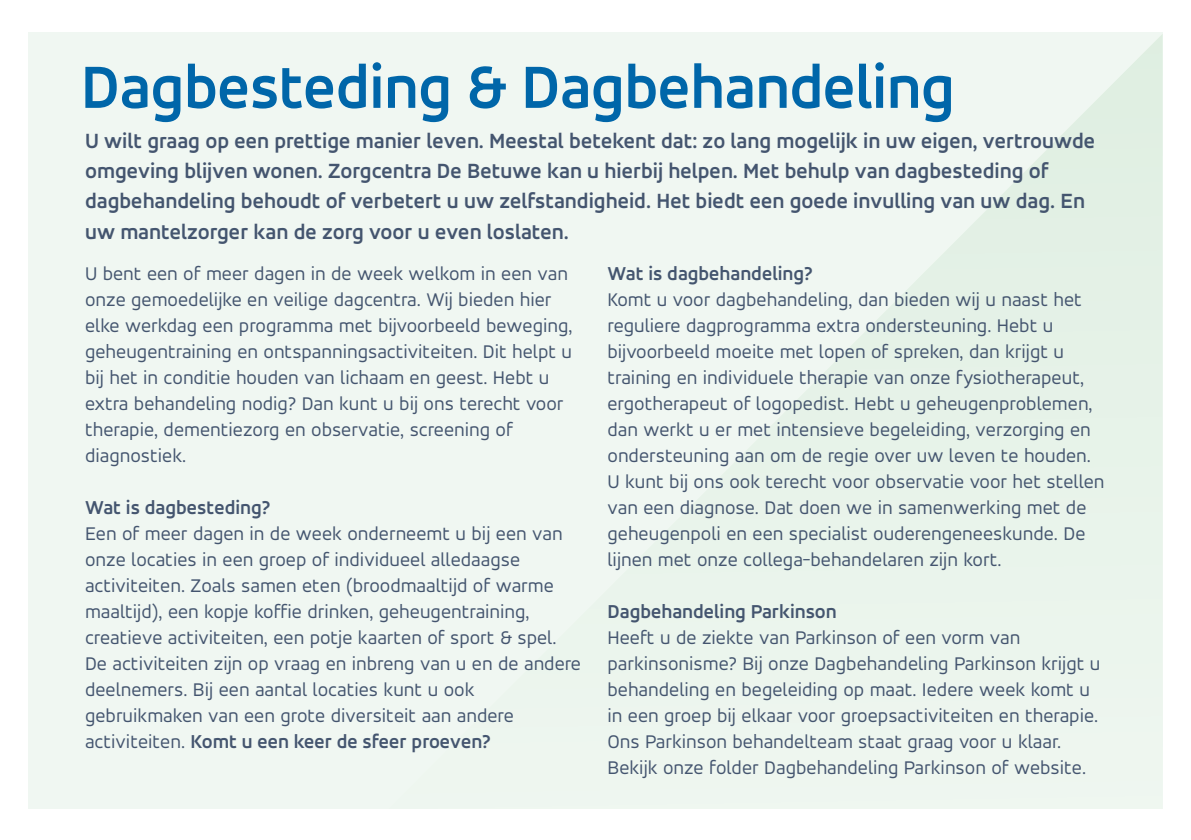
<style>
.page{position:relative;width:1191px;height:840px;background:#fff}
.page>*{position:absolute;margin:0;border:0;box-sizing:border-box;transform-origin:0 0}
.t1{font:700 63.6px "Accord Alternate";letter-spacing:-.01em;color:#0066a9}
.t2{font:700 22px/30px "Accord Alternate";color:#44556f}
.t3{font:20px/26px "Accord Alternate";color:#44556f}
.t4{font:700 20px "Accord Alternate";color:#44556f}
.s1{font-weight:700}
</style>
<div class="page">
<div style="left:28px;top:33px;width:1134px;height:775px;background:#f0f7f2"></div>
<svg style="left:828px;top:35px;width:334px;height:335px;fill:#e6f2e8"></svg>
<h1 class="t1" style="left:81px;top:48px;width:875px">Dagbesteding &amp; Dagbehandeling</h1>
<p class="t2" style="left:85px;top:126px;width:1011px">U wilt graag op een prettige manier leven. Meestal betekent dat: zo lang mogelijk in uw eigen, vertrouwde omgeving blijven wonen. Zorgcentra De Betuwe kan u hierbij helpen. Met behulp van dagbesteding of dagbehandeling behoudt of verbetert u uw zelfstandigheid. Het biedt een goede invulling van uw dag. En uw mantelzorger kan de zorg voor u even loslaten.</p>
<p class="t3" style="left:85px;top:259px;width:489px">U bent een of meer dagen in de week welkom in een van onze gemoedelijke en veilige dagcentra. Wij bieden hier elke werkdag een programma met bijvoorbeeld beweging, geheugentraining en ontspanningsactiviteiten. Dit helpt u bij het in conditie houden van lichaam en geest. Hebt u extra behandeling nodig? Dan kunt u bij ons terecht voor therapie, dementiezorg en observatie, screening of diagnostiek.</p>
<p class="t4" style="left:85px;top:495px;width:187px">Wat is dagbesteding?</p>
<p class="t3" style="left:85px;top:519px;width:497px">Een of meer dagen in de week onderneemt u bij een van onze locaties in een groep of individueel alledaagse activiteiten. Zoals samen eten (broodmaaltijd of warme maaltijd), een kopje koffie drinken, geheugentraining, creatieve activiteiten, een potje kaarten of sport &amp; spel.<br>De activiteiten zijn op vraag en inbreng van u en de andere deelnemers. Bij een aantal locaties kunt u ook gebruikmaken van een grote diversiteit aan andere activiteiten. <span class="s1">Komt u een keer de sfeer proeven?</span></p>
<p class="t4" style="left:607px;top:261px;width:207px">Wat is dagbehandeling?</p>
<p class="t3" style="left:607px;top:285px;width:498px">Komt u voor dagbehandeling, dan bieden wij u naast het reguliere dagprogramma extra ondersteuning. Hebt u bijvoorbeeld moeite met lopen of spreken, dan krijgt u training en individuele therapie van onze fysiotherapeut, ergotherapeut of logopedist. Hebt u geheugenproblemen, dan werkt u er met intensieve begeleiding, verzorging en ondersteuning aan om de regie over uw leven te houden.<br>U kunt bij ons ook terecht voor observatie voor het stellen van een diagnose. Dat doen we in samenwerking met de geheugenpoli en een specialist ouderengeneeskunde. De lijnen met onze collega-behandelaren zijn kort.</p>
<p class="t4" style="left:607px;top:599px;width:231px">Dagbehandeling Parkinson</p>
<p class="t3" style="left:607px;top:623px;width:494px">Heeft u de ziekte van Parkinson of een vorm van parkinsonisme? Bij onze Dagbehandeling Parkinson krijgt u behandeling en begeleiding op maat. Iedere week komt u in een groep bij elkaar voor groepsactiviteiten en therapie.<br>Ons Parkinson behandelteam staat graag voor u klaar.<br>Bekijk onze folder Dagbehandeling Parkinson of website.</p>
</div>
